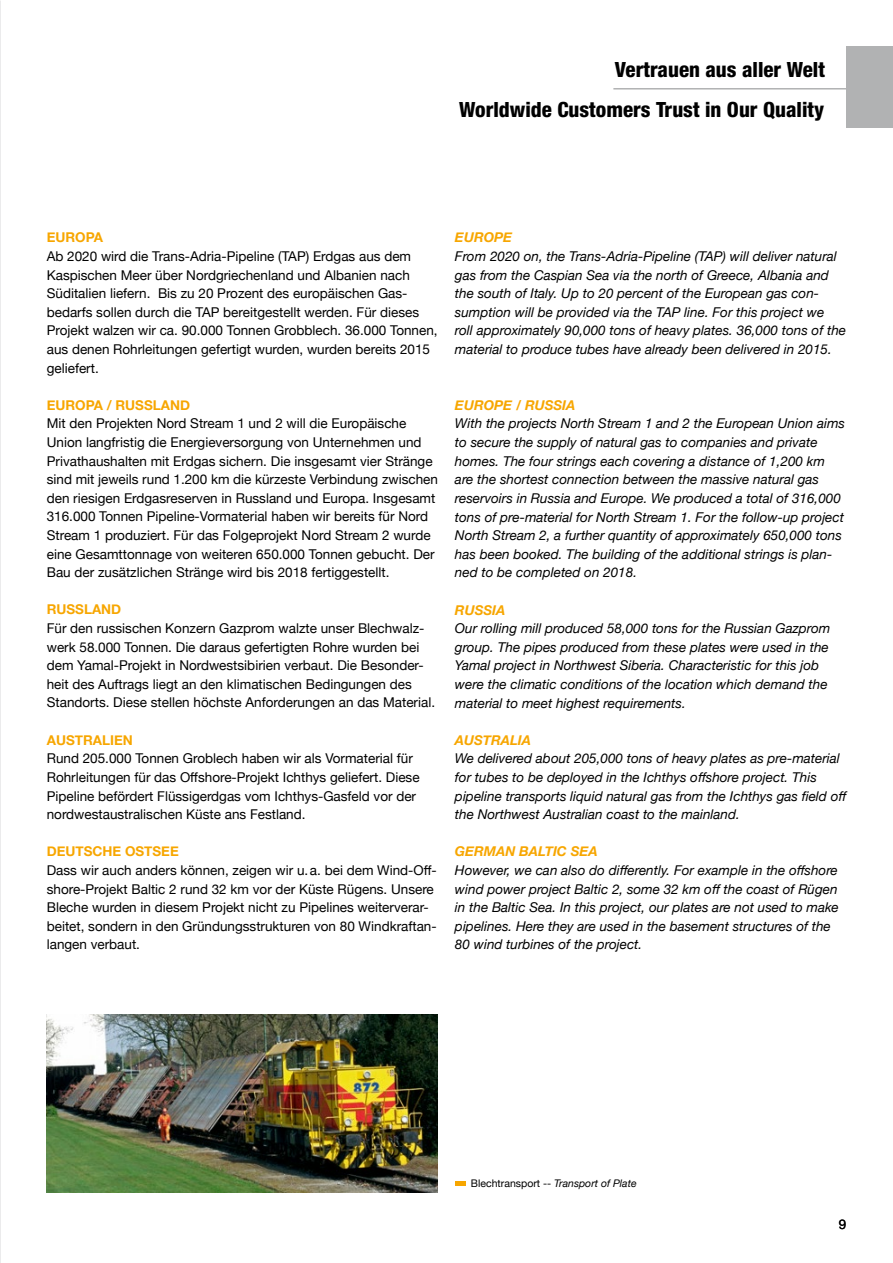
<style>
.page{position:relative;width:893px;height:1263px;background:#fff}
.page>*{position:absolute;margin:0;border:0;box-sizing:border-box;transform-origin:0 0}
.t1{font:800 condensed 21px/40.5px "Helvetica Neue LT Pro";color:#000;text-align:right}
.t2{font:13.5px/18.6px "Helvetica Neue";color:#000}
.t3{font:italic 13.5px/18.6px "Helvetica Neue";color:#000}
.t4{font:700 13.5px "Helvetica Neue";color:#f7a600}
.t5{font:italic 700 13.5px "Helvetica Neue";color:#f7a600}
.t6{font:10.5px "Helvetica Neue";color:#000}
.s1{font-style:italic}
</style>
<div class="page">
<div style="left:846px;top:47px;width:47px;height:81px;background:#b1b2b3"></div>
<hr style="left:613px;top:88px;width:280px;height:2px;background:#b1b2b3">
<img style="left:47px;top:1014px;width:391px;height:178px">
<div style="left:455px;top:1181px;width:11px;height:5px;background:#f7a600"></div>
<h1 class="t1" style="left:459px;top:49px;width:367px">Vertrauen aus aller Welt<br>Worldwide Customers Trust in Our Quality</h1>
<p class="t4" style="left:47px;top:227px;width:58px">EUROPA</p>
<p class="t2" style="left:47px;top:248px;width:392px">Ab 2020 wird die Trans-Adria-Pipeline (TAP) Erdgas aus dem Kaspischen Meer über Nordgriechenland und Albanien nach Süditalien liefern. Bis zu 20 Prozent des europäischen Gas&shy;bedarfs sollen durch die TAP bereitgestellt werden. Für dieses Projekt walzen wir ca. 90.000 Tonnen Grobblech. 36.000 Tonnen, aus denen Rohrleitungen gefertigt wurden, wurden bereits 2015 geliefert.</p>
<p class="t4" style="left:47px;top:394px;width:145px">EUROPA / RUSSLAND</p>
<p class="t2" style="left:47px;top:415px;width:393px">Mit den Projekten Nord Stream 1 und 2 will die Europäische Union langfristig die Energieversorgung von Unternehmen und Privathaushalten mit Erdgas sichern. Die insgesamt vier Stränge sind mit jeweils rund 1.200 km die kürzeste Verbindung zwischen den riesigen Erdgasreserven in Russland und Europa. Insgesamt 316.000 Tonnen Pipeline-Vormaterial haben wir bereits für Nord Stream 1 produziert. Für das Folgeprojekt Nord Stream 2 wurde eine Gesamttonnage von weiteren 650.000 Tonnen gebucht. Der Bau der zusätzlichen Stränge wird bis 2018 fertiggestellt.</p>
<p class="t4" style="left:47px;top:599px;width:76px">RUSSLAND</p>
<p class="t2" style="left:47px;top:620px;width:390px">Für den russischen Konzern Gazprom walzte unser Blechwalz&shy;werk 58.000 Tonnen. Die daraus gefertigten Rohre wurden bei dem Yamal-Projekt in Nordwestsibirien verbaut. Die Besonder&shy;heit des Auftrags liegt an den klimatischen Bedingungen des Standorts. Diese stellen höchste Anforderungen an das Material.</p>
<p class="t4" style="left:47px;top:729px;width:87px">AUSTRALIEN</p>
<p class="t2" style="left:47px;top:750px;width:374px">Rund 205.000 Tonnen Groblech haben wir als Vormaterial für Rohrleitungen für das Offshore-Projekt Ichthys geliefert. Diese Pipeline befördert Flüssigerdgas vom Ichthys-Gasfeld vor der nordwestaustralischen Küste ans Festland.</p>
<p class="t4" style="left:47px;top:841px;width:134px">DEUTSCHE OSTSEE</p>
<p class="t2" style="left:47px;top:861px;width:392px">Dass wir auch anders können, zeigen wir u.a. bei dem Wind-Off&shy;shore-Projekt Baltic 2 rund 32 km vor der Küste Rügens. Unsere Bleche wurden in diesem Projekt nicht zu Pipelines weiterverar&shy;beitet, sondern in den Gründungsstrukturen von 80 Windkraftan&shy;langen verbaut.</p>
<p class="t5" style="left:455px;top:227px;width:59px">EUROPE</p>
<p class="t3" style="left:455px;top:248px;width:393px">From 2020 on, the Trans-Adria-Pipeline (TAP) will deliver natural gas from the Caspian Sea via the north of Greece, Albania and the south of Italy. Up to 20 percent of the European gas con&shy;sumption will be provided via the TAP line. For this project we<br>roll approximately 90,000 tons of heavy plates. 36,000 tons of the material to produce tubes have already been delivered in 2015.</p>
<p class="t5" style="left:455px;top:394px;width:122px">EUROPE / RUSSIA</p>
<p class="t3" style="left:455px;top:415px;width:392px">With the projects North Stream 1 and 2 the European Union aims to secure the supply of natural gas to companies and private homes. The four strings each covering a distance of 1,200 km are the shortest connection between the massive natural gas reservoirs in Russia and Europe. We produced a total of 316,000 tons of pre-material for North Stream 1. For the follow-up project North Stream 2, a further quantity of approximately 650,000 tons has been booked. The building of the additional strings is plan&shy;ned to be completed on 2018.</p>
<p class="t5" style="left:455px;top:599px;width:52px">RUSSIA</p>
<p class="t3" style="left:455px;top:620px;width:377px">Our rolling mill produced 58,000 tons for the Russian Gazprom group. The pipes produced from these plates were used in the Yamal project in Northwest Siberia. Characteristic for this job were the climatic conditions of the location which demand the material to meet highest requirements.</p>
<p class="t5" style="left:455px;top:729px;width:78px">AUSTRALIA</p>
<p class="t3" style="left:455px;top:750px;width:394px">We delivered about 205,000 tons of heavy plates as pre-material for tubes to be deployed in the Ichthys offshore project. This pipeline transports liquid natural gas from the Ichthys gas field off the Northwest Australian coast to the mainland.</p>
<p class="t5" style="left:455px;top:841px;width:144px">GERMAN BALTIC SEA</p>
<p class="t3" style="left:455px;top:862px;width:385px">However, we can also do differently. For example in the offshore wind power project Baltic 2, some 32 km off the coast of Rügen in the Baltic Sea. In this project, our plates are not used to make pipelines. Here they are used in the basement structures of the 80 wind turbines of the project.</p>
<p class="t6" style="left:471px;top:1175px;width:167px">Blechtransport -- <span class="s1">Transport of Plate</span></p>
<p class="t2" style="left:839px;top:1216px;width:9px">9</p>
</div>
